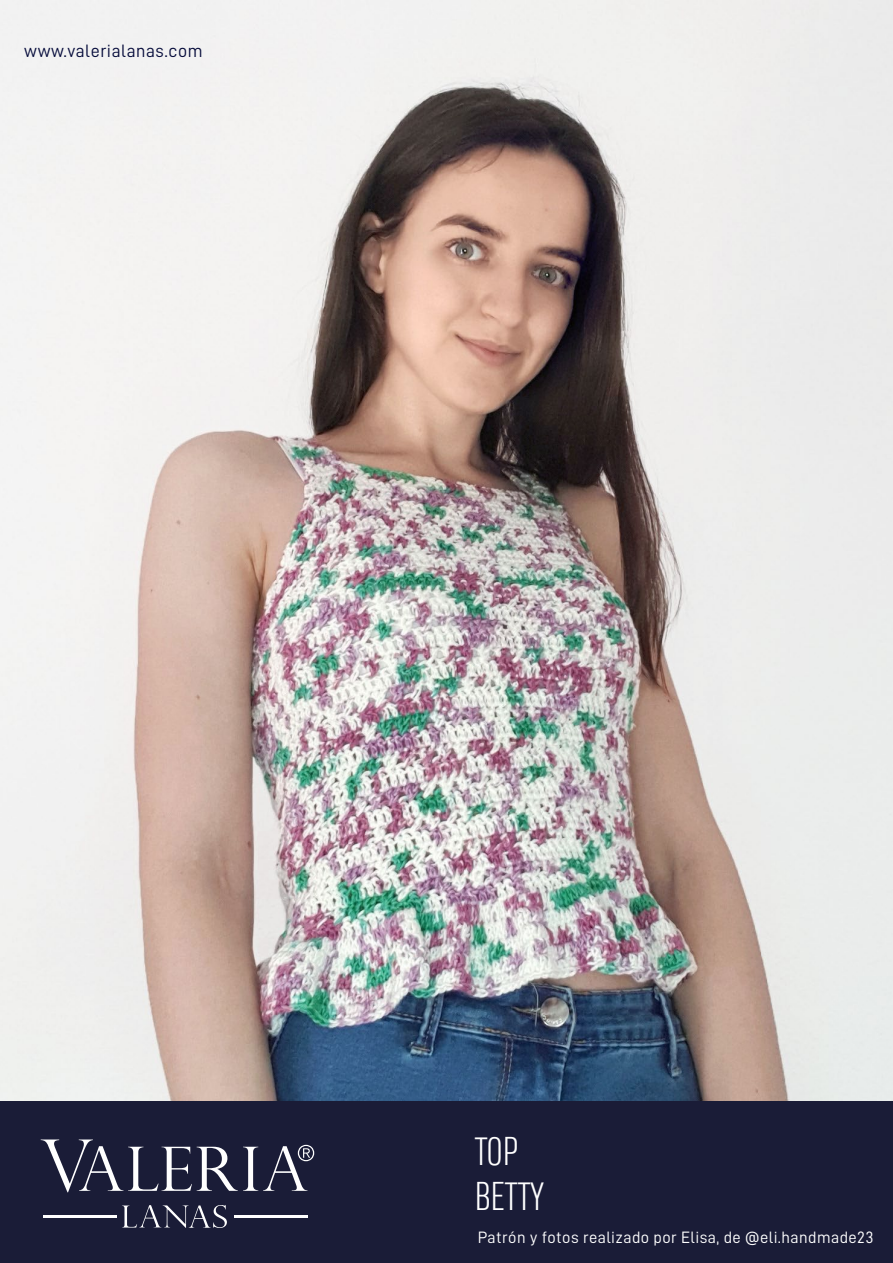
<style>
.page{position:relative;width:893px;height:1263px;background:#fff}
.page>*{position:absolute;margin:0;border:0;box-sizing:border-box;transform-origin:0 0}
.t1{font:300 37.5px/45px "Heading Pro Trial";color:#fff}
.t2{font:18px "D DIN";letter-spacing:.03em;color:#070d3c}
.t3{font:16.5px "D DIN";letter-spacing:.025em;color:#fff}
</style>
<div class="page">
<img style="left:0;top:0;width:893px;height:1101px">
<div style="left:0;top:1101px;width:893px;height:162px;background:#1a1c37"></div>
<hr style="left:234px;top:1215px;width:74px;height:3px;background:#fff">
<hr style="left:43px;top:1215px;width:74px;height:3px;background:#fff">
<svg style="left:122px;top:1205px;width:105px;height:23px"></svg>
<svg style="left:41px;top:1139px;width:273px;height:53px"></svg>
<p class="t2" style="left:24px;top:41px;width:180px">www.valerialanas.com</p>
<h1 class="t1" style="left:475px;top:1133px;width:71px">TOP<br>BETTY</h1>
<p class="t3" style="left:478px;top:1228px;width:397px">Patrón y fotos realizado por Elisa, de @eli.handmade23</p>
</div>
